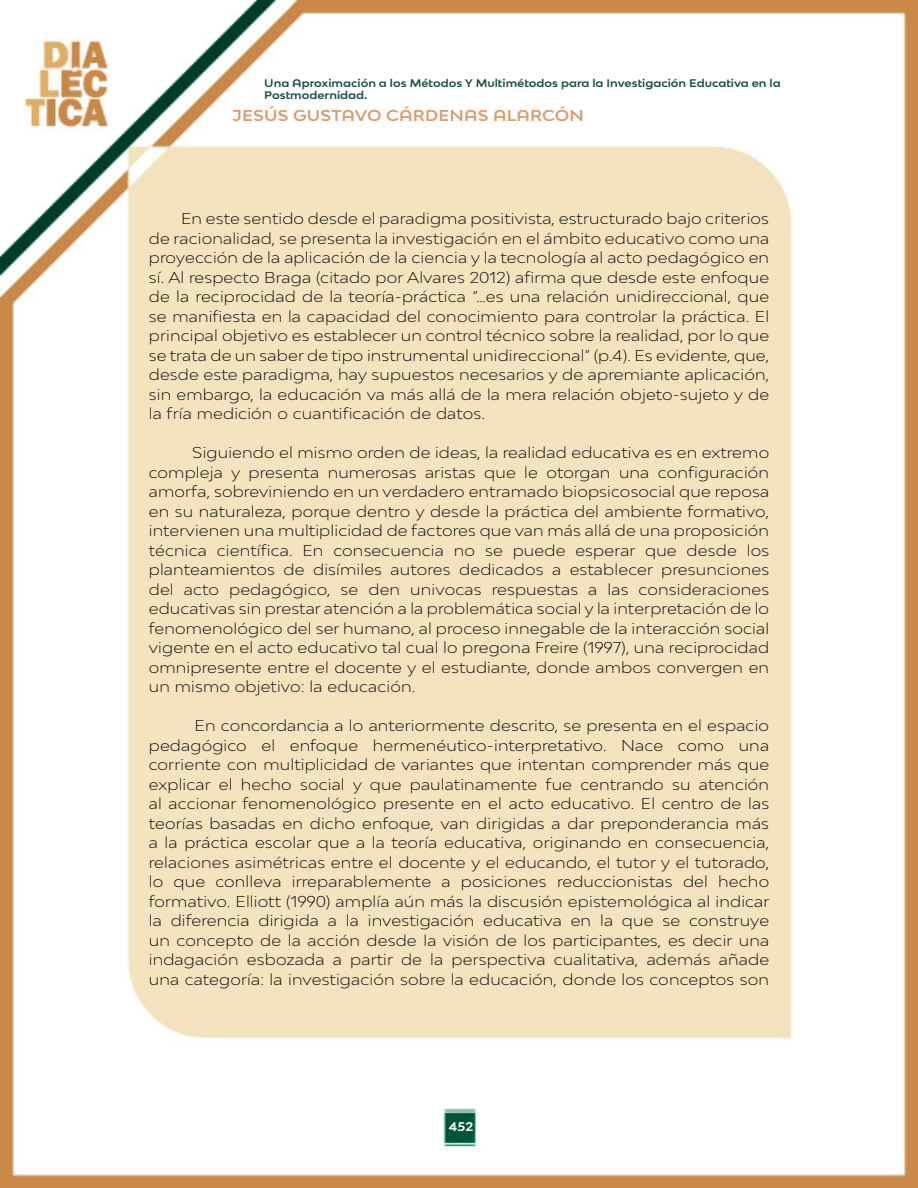
<style>
.page{position:relative;width:918px;height:1188px;background:#fff}
.page>*{position:absolute;margin:0;border:0;box-sizing:border-box;transform-origin:0 0}
.t1{font:300 expanded 15px/19.5px "Bw Modelica";letter-spacing:.01em;color:#000;text-align:justify}
.t2{font:700 expanded 15px "Bw Modelica SS01";letter-spacing:.01em;color:#d89e70}
.t3{font:700 expanded 12px "Bw Modelica SS01";color:#fff}
.t4{font:700 expanded 10.5px/12.6px "Bw Modelica SS01";color:#184f46}
</style>
<div class="page">
<img style="left:0;top:0;width:918px;height:1188px">
<p class="t4" style="left:264px;top:76px;width:518px">Una Aproximación a los Métodos Y Multimétodos para la Investigación Educativa en la<br>Postmodernidad.</p>
<p class="t2" style="left:232px;top:105px;width:353px">JESÚS GUSTAVO CÁRDENAS ALARCÓN</p>
<p class="t1" style="left:149px;top:209px;width:622px;text-indent:32px">En este sentido desde el paradigma positivista, estructurado bajo criterios de racionalidad, se presenta la investigación en el ámbito educativo como una proyección de la aplicación de la ciencia y la tecnología al acto pedagógico en sí. Al respecto Braga (citado por Alvares 2012) afirma que desde este enfoque de la reciprocidad de la teoría-práctica “…es una relación unidireccional, que se manifiesta en la capacidad del conocimiento para controlar la práctica. El principal objetivo es establecer un control técnico sobre la realidad, por lo que se trata de un saber de tipo instrumental unidireccional” (p.4). Es evidente, que, desde este paradigma, hay supuestos necesarios y de apremiante aplicación, sin embargo, la educación va más allá de la mera relación objeto-sujeto y de la fría medición o cuantificación de datos.</p>
<p class="t1" style="left:149px;top:443px;width:622px;text-indent:44px">Siguiendo el mismo orden de ideas, la realidad educativa es en extremo compleja y presenta numerosas aristas que le otorgan una configuración amorfa, sobreviniendo en un verdadero entramado biopsicosocial que reposa en su naturaleza, porque dentro y desde la práctica del ambiente formativo, intervienen una multiplicidad de factores que van más allá de una proposición técnica científica. En consecuencia no se puede esperar que desde los planteamientos de disímiles autores dedicados a establecer presunciones del acto pedagógico, se den univocas respuestas a las consideraciones educativas sin prestar atención a la problemática social y la interpretación de lo fenomenológico del ser humano, al proceso innegable de la interacción social vigente en el acto educativo tal cual lo pregona Freire (1997), una reciprocidad omnipresente entre el docente y el estudiante, donde ambos convergen en un mismo objetivo: la educación.</p>
<p class="t1" style="left:149px;top:716px;width:622px;text-indent:46px">En concordancia a lo anteriormente descrito, se presenta en el espacio pedagógico el enfoque hermenéutico-interpretativo. Nace como una corriente con multiplicidad de variantes que intentan comprender más que explicar el hecho social y que paulatinamente fue centrando su atención al accionar fenomenológico presente en el acto educativo. El centro de las teorías basadas en dicho enfoque, van dirigidas a dar preponderancia más a la práctica escolar que a la teoría educativa, originando en consecuencia, relaciones asimétricas entre el docente y el educando, el tutor y el tutorado, lo que conlleva irreparablemente a posiciones reduccionistas del hecho formativo. Elliott (1990) amplía aún más la discusión epistemológica al indicar la diferencia dirigida a la investigación educativa en la que se construye un concepto de la acción desde la visión de los participantes, es decir una indagación esbozada a partir de la perspectiva cualitativa, además añade una categoría: la investigación sobre la educación, donde los conceptos son</p>
<p class="t3" style="left:449px;top:1119px;width:26px">452</p>
</div>
